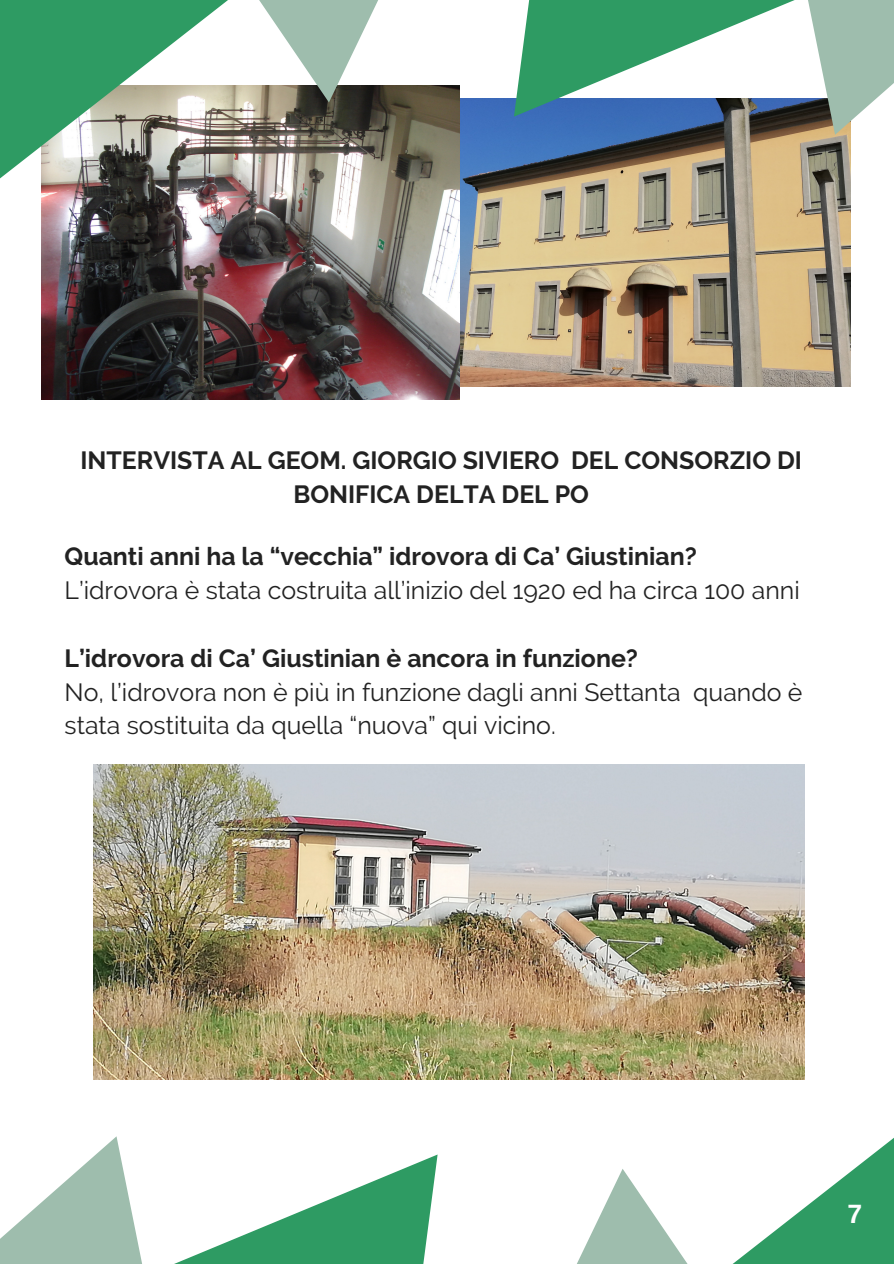
<style>
.page{position:relative;width:894px;height:1264px;background:#fff}
.page>*{position:absolute;margin:0;border:0;box-sizing:border-box;transform-origin:0 0}
.t1{font:700 26.55px "Arimo";color:#fff}
.t2{font:700 24.9px/33.8px "Raleway";color:#222;text-align:center}
.t3{font:24.9px/33.8px "Raleway";color:#222}
</style>
<div class="page">
<img style="left:459px;top:258px;width:391px;height:128px">
<img style="left:42px;top:298px;width:417px;height:101px">
<img style="left:0;top:126px;width:510px;height:172px">
<svg style="left:469px;top:117px;width:386px;height:141px;background:#9a9380"></svg>
<svg style="left:0;top:0;width:647px;height:126px;fill:#2e9b63"></svg>
<svg style="left:257px;top:0;width:636px;height:117px"></svg>
<svg style="left:93px;top:1079px;width:389px;height:75px"></svg>
<svg style="left:303px;top:1144px;width:590px;height:119px"></svg>
<svg style="left:0;top:1154px;width:694px;height:109px"></svg>
<img style="left:93px;top:765px;width:711px;height:314px">
<p class="t2" style="left:80px;top:443px;width:722px">INTERVISTA AL GEOM. GIORGIO SIVIERO DEL CONSORZIO DI<br>BONIFICA DELTA DEL PO</p>
<p class="t2" style="left:65px;top:540px;width:633px">Quanti anni ha la “vecchia” idrovora di Ca’ Giustinian?</p>
<p class="t3" style="left:65px;top:573px;width:736px">L’idrovora è stata costruita all’inizio del 1920 ed ha circa 100 anni</p>
<p class="t2" style="left:65px;top:641px;width:574px">L’idrovora di Ca’ Giustinian è ancora in funzione?</p>
<p class="t3" style="left:65px;top:675px;width:739px">No, l’idrovora non è più in funzione dagli anni Settanta quando è stata sostituita da quella “nuova” qui vicino.</p>
<p class="t1" style="left:847px;top:1198px;width:16px">7</p>
</div>
